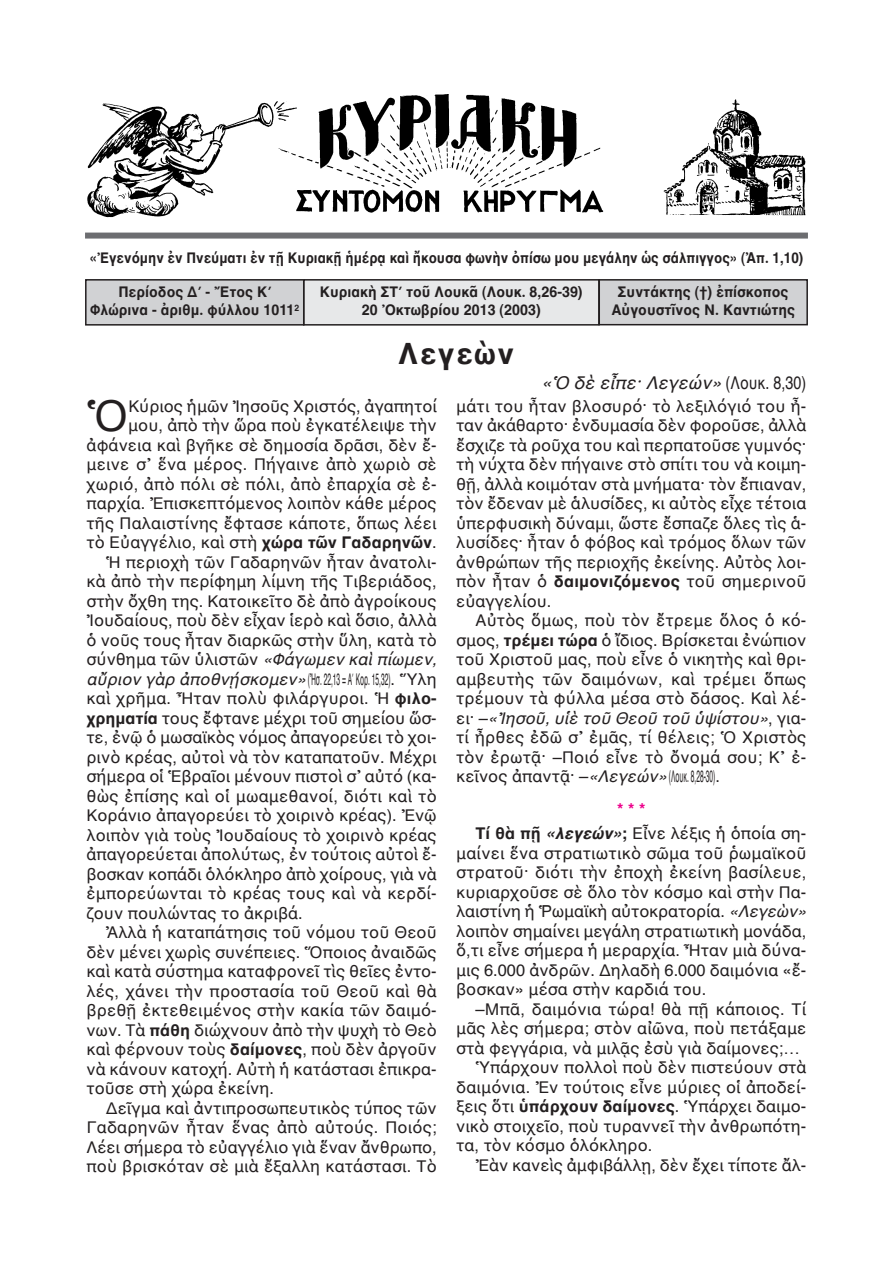
<style>
.page{position:relative;width:893px;height:1263px;background:#fff}
.page>*{position:absolute;margin:0;border:0;box-sizing:border-box;transform-origin:0 0}
.t1{font:43.5px "AL Helvetica";color:#231f20}
.t2{font:700 30px "AL Helvetica";letter-spacing:.05em;color:#231f20}
.t3{font:italic 18px "AL Helvetica";color:#231f20}
.t4{font:16.5px/19.5px "AL Helvetica";color:#231f20;text-align:justify}
.t5{font:16.5px "AL Helvetica";color:#231f20;scale:.4 1}
.t6{font:italic 16.5px "AL Helvetica";color:#231f20}
.t7{font:700 15px/18px "AL Helvetica";color:#231f20;text-align:center;scale:.95 1}
.t8{font:700 15px "AL Helvetica";color:#231f20;scale:.9 1}
.s1{font-style:normal}
.s2{font-weight:700}
.s3{font-style:italic}
.s4{font-weight:700;color:#ed028c}
.s5{font-weight:700;font-style:italic}
</style>
<div class="page">
<div style="left:304px;top:280px;width:295px;height:45px;background:#e7e8e9"></div>
<div style="left:303px;top:279px;width:297px;height:47px;border:2px solid #231f20"></div>
<div style="left:86px;top:280px;width:218px;height:45px;background:#d1d2d4"></div>
<div style="left:85px;top:279px;width:219px;height:47px;border:2px solid #231f20"></div>
<div style="left:599px;top:280px;width:208px;height:45px;background:#d1d2d4"></div>
<div style="left:598px;top:279px;width:210px;height:46px;border:2px solid #231f20"></div>
<div style="left:85px;top:233px;width:723px;height:6px;background:#6c6d70"></div>
<img style="left:87px;top:94px;width:719px;height:124px">
<p class="t8" style="left:90px;top:249px;width:794px">«Ἐγενόμην ἐν Πνεύματι ἐν τῇ Κυριακῇ ἡμέρᾳ καὶ ἤκουσα φωνὴν ὀπίσω μου μεγάλην ὡς σάλπιγγος» (Ἀπ. 1,10)</p>
<p class="t7" style="left:90px;top:283px;width:222px">Περίοδος Δ΄ - Ἔτος Κ΄<br>Φλώρινα - ἀριθμ. φύλλου 1011<sup>2</sup></p>
<p class="t7" style="left:611px;top:283px;width:195px">Συντάκτης (†) ἐπίσκοπος<br>Αὐγουστῖνος Ν. Καντιώτης</p>
<h2 class="t2" style="left:398px;top:335px;width:117px">Λεγεὼν</h2>
<p class="t3" style="left:541px;top:371px;width:267px">«Ὁ δὲ εἶπε· Λεγεών» <span class="s1">(Λουκ. 8,30)</span></p>
<p class="t7" style="left:320px;top:283px;width:278px">Κυριακὴ ΣΤ΄ τοῦ Λουκᾶ (Λουκ. 8,26-39)<br>20 Ὀκτωβρίου 2013 (2003)</p>
<h1 class="t1" style="left:87px;top:390px;width:43px">Ὁ</h1>
<p class="t4" style="left:128px;top:396px;width:310px">Κύριος ἡμῶν Ἰησοῦς Χριστός, ἀγαπητοί</p>
<p class="t4" style="left:128px;top:415px;width:310px">μου, ἀπὸ τὴν ὥρα ποὺ ἐγκατέλειψε τὴν</p>
<p class="t4" style="left:87px;top:435px;width:352px">ἀφάνεια καὶ βγῆκε σὲ δημοσία δρᾶσι, δὲν ἔ-</p>
<p class="t4" style="left:87px;top:454px;width:352px">μεινε σ᾿ ἕνα μέρος. Πήγαινε ἀπὸ χωριὸ σὲ</p>
<p class="t4" style="left:87px;top:474px;width:352px">χωριό, ἀπὸ πόλι σὲ πόλι, ἀπὸ ἐπαρχία σὲ ἐ-</p>
<p class="t4" style="left:87px;top:493px;width:352px">παρχία. Ἐπισκεπτόμενος λοιπὸν κάθε μέρος</p>
<p class="t4" style="left:87px;top:513px;width:352px">τῆς Παλαιστίνης ἔφτασε κάποτε, ὅπως λέει</p>
<p class="t4" style="left:87px;top:532px;width:352px">τὸ Εὐαγγέλιο, καὶ στὴ <span class="s2">χώρα τῶν Γαδαρηνῶν</span>.</p>
<p class="t4" style="left:106px;top:552px;width:332px">Ἡ περιοχὴ τῶν Γαδαρηνῶν ἦταν ἀνατολι-</p>
<p class="t4" style="left:87px;top:571px;width:352px">κὰ ἀπὸ τὴν περίφημη λίμνη τῆς Τιβεριάδος,</p>
<p class="t4" style="left:87px;top:591px;width:352px">στὴν ὄχθη της. Κατοικεῖτο δὲ ἀπὸ ἀγροίκους</p>
<p class="t4" style="left:87px;top:610px;width:352px">Ἰουδαίους, ποὺ δὲν εἶχαν ἱερὸ καὶ ὅσιο, ἀλλὰ</p>
<p class="t4" style="left:87px;top:630px;width:352px">ὁ νοῦς τους ἦταν διαρκῶς στὴν ὕλη, κατὰ τὸ</p>
<p class="t6" style="left:87px;top:650px;width:352px"><span class="s1">σύνθημα τῶν ὑλιστῶν</span> «Φάγωμεν καὶ πίωμεν,</p>
<p class="t5" style="left:87px;top:669px;width:877px"><span class="s3">αὔριον γὰρ ἀποθνῄσκομεν»</span>(Ἠσ. 22,13 = Α΄ Κορ. 15,32). Ὕλη</p>
<p class="t4" style="left:87px;top:688px;width:352px">καὶ χρῆμα. Ἦταν πολὺ φιλάργυροι. Ἡ <span class="s2">φιλο-</span></p>
<p class="t4" style="left:87px;top:708px;width:352px"><span class="s2">χρηματία</span> τους ἔφτανε μέχρι τοῦ σημείου ὥσ-</p>
<p class="t4" style="left:87px;top:727px;width:352px">τε, ἐνῷ ὁ μωσαϊκὸς νόμος ἀπαγορεύει τὸ χοι-</p>
<p class="t4" style="left:87px;top:747px;width:352px">ρινὸ κρέας, αὐτοὶ νὰ τὸν καταπατοῦν. Μέχρι</p>
<p class="t4" style="left:87px;top:766px;width:352px">σήμερα οἱ Ἑβραῖοι μένουν πιστοὶ σ᾿ αὐτό (κα-</p>
<p class="t4" style="left:87px;top:786px;width:352px">θὼς ἐπίσης καὶ οἱ μωαμεθανοί, διότι καὶ τὸ</p>
<p class="t4" style="left:87px;top:805px;width:352px">Κοράνιο ἀπαγορεύει τὸ χοιρινὸ κρέας). Ἐνῷ</p>
<p class="t4" style="left:87px;top:825px;width:352px">λοιπὸν γιὰ τοὺς Ἰουδαίους τὸ χοιρινὸ κρέας</p>
<p class="t4" style="left:87px;top:844px;width:352px">ἀπαγορεύεται ἀπολύτως, ἐν τούτοις αὐτοὶ ἔ-</p>
<p class="t4" style="left:87px;top:864px;width:352px">βοσκαν κοπάδι ὁλόκληρο ἀπὸ χοίρους, γιὰ νὰ</p>
<p class="t4" style="left:87px;top:883px;width:352px">ἐμπορεύωνται τὸ κρέας τους καὶ νὰ κερδί-</p>
<p class="t4" style="left:87px;top:903px;width:218px">ζουν πουλώντας το ἀκριβά.</p>
<p class="t4" style="left:106px;top:922px;width:332px">Ἀλλὰ ἡ καταπάτησις τοῦ νόμου τοῦ Θεοῦ</p>
<p class="t4" style="left:87px;top:942px;width:352px">δὲν μένει χωρὶς συνέπειες. Ὅποιος ἀναιδῶς</p>
<p class="t4" style="left:87px;top:961px;width:352px">καὶ κατὰ σύστημα καταφρονεῖ τὶς θεῖες ἐντο-</p>
<p class="t4" style="left:87px;top:981px;width:352px">λές, χάνει τὴν προστασία τοῦ Θεοῦ καὶ θὰ</p>
<p class="t4" style="left:87px;top:1000px;width:352px">βρεθῇ ἐκτεθειμένος στὴν κακία τῶν δαιμό-</p>
<p class="t4" style="left:87px;top:1020px;width:352px">νων. Τὰ <span class="s2">πάθη</span> διώχνουν ἀπὸ τὴν ψυχὴ τὸ Θεὸ</p>
<p class="t4" style="left:87px;top:1039px;width:352px">καὶ φέρνουν τοὺς <span class="s2">δαίμονες</span>, ποὺ δὲν ἀργοῦν</p>
<p class="t4" style="left:87px;top:1059px;width:352px">νὰ κάνουν κατοχή. Αὐτὴ ἡ κατάστασι ἐπικρα-</p>
<p class="t4" style="left:87px;top:1078px;width:189px">τοῦσε στὴ χώρα ἐκείνη.</p>
<p class="t4" style="left:106px;top:1098px;width:332px">Δεῖγμα καὶ ἀντιπροσωπευτικὸς τύπος τῶν</p>
<p class="t4" style="left:87px;top:1117px;width:352px">Γαδαρηνῶν ἦταν ἕνας ἀπὸ αὐτούς. Ποιός;</p>
<p class="t4" style="left:87px;top:1137px;width:352px">Λέει σήμερα τὸ εὐαγγέλιο γιὰ ἕναν ἄνθρωπο,</p>
<p class="t4" style="left:87px;top:1156px;width:352px">ποὺ βρισκόταν σὲ μιὰ ἔξαλλη κατάστασι. Τὸ</p>
<p class="t4" style="left:456px;top:396px;width:352px">μάτι του ἦταν βλοσυρό· τὸ λεξιλόγιό του ἦ&shy;ταν ἀκάθαρτο· ἐνδυμασία δὲν φοροῦσε, ἀλλὰ ἔσχιζε τὰ ροῦχα του καὶ περπατοῦσε γυμνός· τὴ νύχτα δὲν πήγαινε στὸ σπίτι του νὰ κοιμη&shy;θῇ, ἀλλὰ κοιμόταν στὰ μνήματα· τὸν ἔπιαναν, τὸν ἔδεναν μὲ ἁλυσίδες, κι αὐτὸς εἶχε τέτοια ὑπερφυσικὴ δύναμι, ὥστε ἔσπαζε ὅλες τὶς ἁ&shy;λυσίδες· ἦταν ὁ φόβος καὶ τρόμος ὅλων τῶν ἀνθρώπων τῆς περιοχῆς ἐκείνης. Αὐτὸς λοι&shy;πὸν ἦταν ὁ <span class="s2">δαιμονιζόμενος</span> τοῦ σημερινοῦ εὐαγγελίου.</p>
<p class="t4" style="left:456px;top:610px;width:352px;text-indent:19px">Αὐτὸς ὅμως, ποὺ τὸν ἔτρεμε ὅλος ὁ κό&shy;σμος, <span class="s2">τρέμει τώρα</span> ὁ ἴδιος. Βρίσκεται ἐνώπιον τοῦ Χριστοῦ μας, ποὺ εἶνε ὁ νικητὴς καὶ θρι&shy;αμβευτὴς τῶν δαιμόνων, καὶ τρέμει ὅπως τρέμουν τὰ φύλλα μέσα στὸ δάσος. Καὶ λέ&shy;ει· –<span class="s3">«Ἰησοῦ, υἱὲ τοῦ Θεοῦ τοῦ ὑψίστου»</span>, για&shy;τί ἦρθες ἐδῶ σ᾿ ἐμᾶς, τί θέλεις; Ὁ Χριστὸς τὸν ἐρωτᾷ· –Ποιό εἶνε τὸ ὄνομά σου; Κ᾿ ἐ&shy;κεῖνος ἀπαντᾷ· –<span class="s3">«Λεγεών»</span>(Λουκ. 8,28-30).</p>
<p class="t4" style="left:475px;top:797px;width:332px;line-height:23.7px;text-indent:142px"><span class="s4">***<br></span><span class="s2">Τί θὰ πῇ</span> <span class="s5">«λεγεών»</span><span class="s2">;</span> Εἶνε λέξις ἡ ὁποία ση-</p>
<p class="t4" style="left:456px;top:843px;width:352px">μαίνει ἕνα στρατιωτικὸ σῶμα τοῦ ῥωμαϊκοῦ στρατοῦ· διότι τὴν ἐποχὴ ἐκείνη βασίλευε, κυριαρχοῦσε σὲ ὅλο τὸν κόσμο καὶ στὴν Πα&shy;λαιστίνη ἡ Ῥωμαϊκὴ αὐτοκρατορία. <span class="s3">«Λεγεὼν» </span>λοιπὸν σημαίνει μεγάλη στρατιωτικὴ μονάδα, ὅ,τι εἶνε σήμερα ἡ μεραρχία. Ἦταν μιὰ δύνα&shy;μις 6.000 ἀνδρῶν. Δηλαδὴ 6.000 δαιμόνια «ἔ&shy;βοσκαν» μέσα στὴν καρδιά του.</p>
<p class="t4" style="left:475px;top:999px;width:332px">–Μπᾶ, δαιμόνια τώρα! θὰ πῇ κάποιος. Τί</p>
<p class="t4" style="left:456px;top:1018px;width:352px">μᾶς λὲς σήμερα; στὸν αἰῶνα, ποὺ πετάξαμε</p>
<p class="t4" style="left:456px;top:1038px;width:345px">στὰ φεγγάρια, νὰ μιλᾷς ἐσὺ γιὰ δαίμονες;…</p>
<p class="t4" style="left:475px;top:1057px;width:332px">Ὑπάρχουν πολλοὶ ποὺ δὲν πιστεύουν στὰ</p>
<p class="t4" style="left:456px;top:1077px;width:352px">δαιμόνια. Ἐν τούτοις εἶνε μύριες οἱ ἀποδεί-</p>
<p class="t4" style="left:456px;top:1096px;width:352px">ξεις ὅτι <span class="s2">ὑπάρχουν δαίμονες</span>. Ὑπάρχει δαιμο-</p>
<p class="t4" style="left:456px;top:1116px;width:352px">νικὸ στοιχεῖο, ποὺ τυραννεῖ τὴν ἀνθρωπότη-</p>
<p class="t4" style="left:456px;top:1135px;width:198px">τα, τὸν κόσμο ὁλόκληρο.</p>
<p class="t4" style="left:475px;top:1155px;width:332px">Ἐὰν κανεὶς ἀμφιβάλλῃ, δὲν ἔχει τίποτε ἄλ-</p>
</div>
